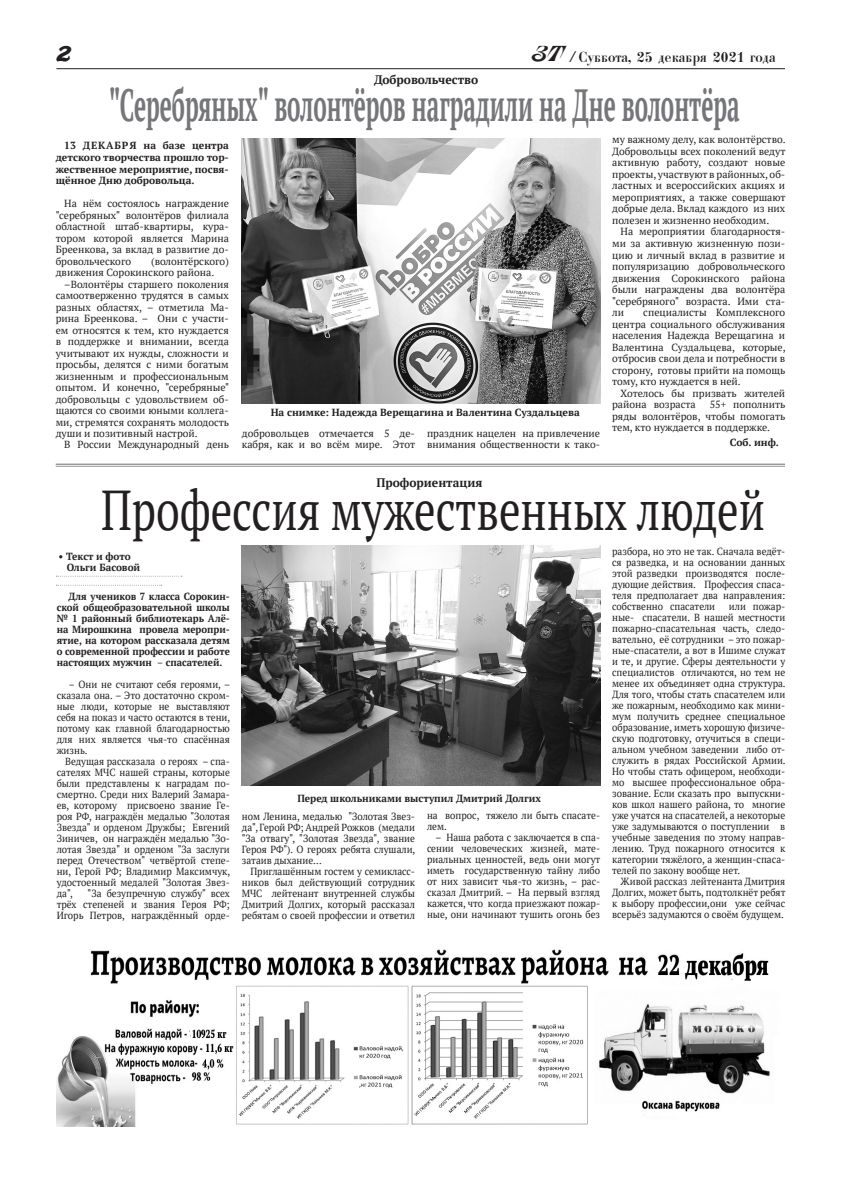
<style>
.page{position:relative;width:842px;height:1191px;background:#fff}
.page>*{position:absolute;margin:0;border:0;box-sizing:border-box;transform-origin:0 0}
.поздравления{font:56px "PT Serif";color:#231f20;scale:.77 1}
.поздравления-2{font:700 45px "PT Serif";color:#757679;scale:.5 1}
.поздравления-3{font:20.2px "Salomeya";color:#231f20;scale:1.33 1}
.t1{font:18px "Batavia SP Bold";color:#231f20}
.t2{font:15px "Chekhovskoy";color:#231f20}
.поздравления-4{font:700 12.4px "PT Serif";color:#231f20}
.поздравления-5{font:10.3px/11px "PT Serif";color:#231f20;text-align:justify;scale:.93 1}
.поздравления-6{font:10.3px/11.5px "PT Serif";color:#231f20;text-align:justify}
.поздравления-7{font:700 10.3px/11.5px "PT Serif";color:#231f20;text-align:justify}
.поздравления-8{font:700 10.3px/11px "PT Serif";color:#231f20;text-align:justify;scale:.93 1}
.s1{font-family:"Arial";font-style:italic}
.s2{font-weight:400}
</style>
<div class="page">
<hr style="left:56px;top:69px;width:729px;height:1px;background:#231f20">
<svg style="left:56px;top:575px;width:126px;height:1px"></svg>
<svg style="left:56px;top:584px;width:106px;height:1px"></svg>
<img style="left:57px;top:949px;width:713px;height:177px">
<img style="left:242px;top:545px;width:358px;height:240px">
<hr style="left:56px;top:463px;width:729px;height:2px;background:#97999c">
<hr style="left:56px;top:466px;width:729px;height:1px;background:#97999c">
<img style="left:242px;top:139px;width:358px;height:265px">
<p class="t1" style="left:56px;top:41px;width:15px">2</p>
<p class="поздравления-3" style="left:531px;top:42px;width:25px">ЗТ</p>
<p class="t2" style="left:570px;top:48px;width:207px"><span class="s1">/</span> Суббота, 25 декабря 2021 года</p>
<p class="поздравления-4" style="left:374px;top:71px;width:106px">Добровольчество</p>
<p class="поздравления-2" style="left:109px;top:75px;width:1263px">"Серебряных" волонтёров наградили на Дне волонтёра</p>
<p class="поздравления-7" style="left:56px;top:140px;width:175px;text-indent:9px">13 ДЕКАБРЯ на базе центра детского творчества прошло тор&shy;жественное мероприятие, посвя&shy;щённое Дню добровольца.</p>
<p class="поздравления-6" style="left:56px;top:197px;width:175px;text-indent:9px">На нём состоялось награждение "серебряных" волонтёров филиала областной штаб-квартиры, кура&shy;тором которой является Марина Бреенкова, за вклад в развитие до&shy;бровольческого</p>
<p class="поздравления-6" style="left:56px;top:255px;width:175px;text-indent:95px">(волонтёрского) движения Сорокинского района.</p>
<p class="поздравления-6" style="left:56px;top:278px;width:175px;text-indent:9px">–Волонтёры старшего поколения самоотверженно трудятся в самых разных областях, – отметила Ма&shy;рина Бреенкова. – Они с участи&shy;ем относятся к тем, кто нуждается в поддержке и внимании, всегда учитывают их нужды, сложности и просьбы, делятся с ними богатым жизненным и профессиональным опытом. И конечно, "серебряные" добровольцы с удовольствием об&shy;щаются со своими юными коллега&shy;ми, стремятся сохранять молодость души и позитивный настрой.</p>
<p class="поздравления-6" style="left:64px;top:439px;width:166px">В России Международный день</p>
<p class="поздравления-7" style="left:271px;top:407px;width:311px">На снимке: Надежда Верещагина и Валентина Суздальцева</p>
<p class="поздравления-6" style="left:242px;top:427px;width:175px;line-height:11px">добровольцев отмечается 5 де&shy;кабря, как и во всём мире. Этот</p>
<p class="поздравления-6" style="left:427px;top:427px;width:175px;line-height:11px">праздник нацелен на привлечение внимания общественности к тако-</p>
<p class="поздравления-6" style="left:612px;top:134px;width:175px">му важному делу, как волонтёрство.<br>Добровольцы всех поколений ведут активную работу, создают новые проекты, участвуют в районных, об&shy;ластных и всероссийских акциях и мероприятиях, а также совершают добрые дела. Вклад каждого из них полезен и жизненно необходим.</p>
<p class="поздравления-6" style="left:612px;top:226px;width:175px;text-indent:9px">На мероприятии благодарностя&shy;ми за активную жизненную пози&shy;цию и личный вклад в развитие и популяризацию добровольческого движения Сорокинского района были награждены два волонтёра "серебряного" возраста. Ими ста&shy;ли</p>
<p class="поздравления-6" style="left:612px;top:306px;width:175px;text-indent:31px">специалисты Комплексного центра социального обслуживания населения Надежда Верещагина и Валентина Суздальцева, которые, отбросив свои дела и потребности в сторону, готовы прийти на помощь тому, кто нуждается в ней.</p>
<p class="поздравления-6" style="left:612px;top:387px;width:175px;text-indent:9px">Хотелось бы призвать жителей района возраста</p>
<p class="поздравления-6" style="left:612px;top:398px;width:175px;text-indent:98px">55+ пополнить ряды волонтёров, чтобы помогать тем, кто нуждается в поддержке.</p>
<p class="поздравления-7" style="left:730px;top:436px;width:51px">Соб. инф.</p>
<p class="поздравления-4" style="left:376px;top:474px;width:108px">Профориентация</p>
<p class="поздравления" style="left:101px;top:474px;width:864px">Профессия мужественных людей</p>
<p class="поздравления-7" style="left:59px;top:551px;width:74px">• Текст и фото</p>
<p class="поздравления-7" style="left:67px;top:562px;width:75px">Ольги Басовой</p>
<p class="поздравления-8" style="left:57px;top:590px;width:188px;text-indent:12px">Для учеников 7 класса Сорокин&shy;ской общеобразовательной школы № 1 районный библиотекарь Алё&shy;на Мирошкина провела меропри&shy;ятие, на котором рассказала детям о современной профессии и работе настоящих мужчин <span class="s2">–</span> спасателей.</p>
<p class="поздравления-5" style="left:57px;top:679px;width:188px;text-indent:12px">– Они не считают себя героями, – сказала она. – Это достаточно скром&shy;ные люди, которые не выставляют себя на показ и часто остаются в тени, потому как главной благодарностью для них является чья-то спасённая жизнь.</p>
<p class="поздравления-5" style="left:57px;top:756px;width:188px;text-indent:9px">Ведущая рассказала о героях – спа&shy;сателях МЧС нашей страны, которые были представлены к наградам по&shy;смертно. Среди них Валерий Замара&shy;ев, которому присвоено звание Ге&shy;роя РФ, награждён медалью "Золотая Звезда" и орденом Дружбы; Евгений Зиничев, он награждён медалью "Зо&shy;лотая Звезда" и орденом "За заслуги перед Отечеством" четвёртой степе&shy;ни, Герой РФ; Владимир Максимчук, удостоенный медалей "Золотая Звез&shy;да",</p>
<p class="поздравления-5" style="left:57px;top:888px;width:188px;text-indent:31px">"За безупречную службу" всех трёх степеней и звания Героя РФ; Игорь Петров, награждённый орде-</p>
<p class="поздравления-7" style="left:297px;top:792px;width:245px">Перед школьниками выступил Дмитрий Долгих</p>
<p class="поздравления-5" style="left:242px;top:810px;width:188px">ном Ленина, медалью "Золотая Звез&shy;да", Герой РФ; Андрей Рожков (медали "За отвагу", "Золотая Звезда", звание Героя РФ"). О героях ребята слушали, затаив дыхание...</p>
<p class="поздравления-5" style="left:242px;top:865px;width:188px;text-indent:9px">Приглашённым гостем у семикласс&shy;ников был действующий сотрудник МЧС лейтенант внутренней службы Дмитрий Долгих, который рассказал ребятам о своей профессии и ответил</p>
<p class="поздравления-5" style="left:427px;top:810px;width:188px">на вопрос, тяжело ли быть спасате&shy;лем.</p>
<p class="поздравления-5" style="left:427px;top:832px;width:188px;text-indent:9px">– Наша работа с заключается в спа&shy;сении человеческих жизней, мате&shy;риальных ценностей, ведь они могут иметь государственную тайну либо от них зависит чья-то жизнь, – рас&shy;сказал Дмитрий. – На первый взгляд кажется, что когда приезжают пожар&shy;ные, они начинают тушить огонь без</p>
<p class="поздравления-5" style="left:612px;top:546px;width:188px">разбора, но это не так. Сначала ведёт&shy;ся разведка, и на основании данных этой разведки производятся после&shy;дующие действия. Профессия спаса&shy;теля предполагает два направления: собственно спасатели</p>
<p class="поздравления-5" style="left:612px;top:601px;width:188px;text-indent:117px">или пожар&shy;ные‑ спасатели. В нашей местности пожарно-спасательная часть, следо&shy;вательно, её сотрудники – это пожар&shy;ные-спасатели, а вот в Ишиме служат и те, и другие. Сферы деятельности у специалистов отличаются, но тем не менее их объединяет одна структура.<br>Для того, чтобы стать спасателем или же пожарным, необходимо как мини&shy;мум получить среднее специальное образование, иметь хорошую физиче&shy;скую подготовку, отучиться в специ&shy;альном учебном заведении либо от&shy;служить в рядах Российской Армии.<br>Но чтобы стать офицером, необходи&shy;мо высшее профессиональное обра&shy;зование. Если сказать про выпускни&shy;ков школ нашего района, то многие уже учатся на спасателей, а некоторые уже задумываются о поступлении в учебные заведения по этому направ&shy;лению. Труд пожарного относится к категории тяжёлого, а женщин‑спаса&shy;телей по закону вообще нет.</p>
<p class="поздравления-5" style="left:612px;top:876px;width:188px;text-indent:9px">Живой рассказ лейтенанта Дмитрия Долгих, может быть, подтолкнёт ребят к выбору профессии,они уже сейчас всерьёз задумаются о своём будущем.</p>
</div>
